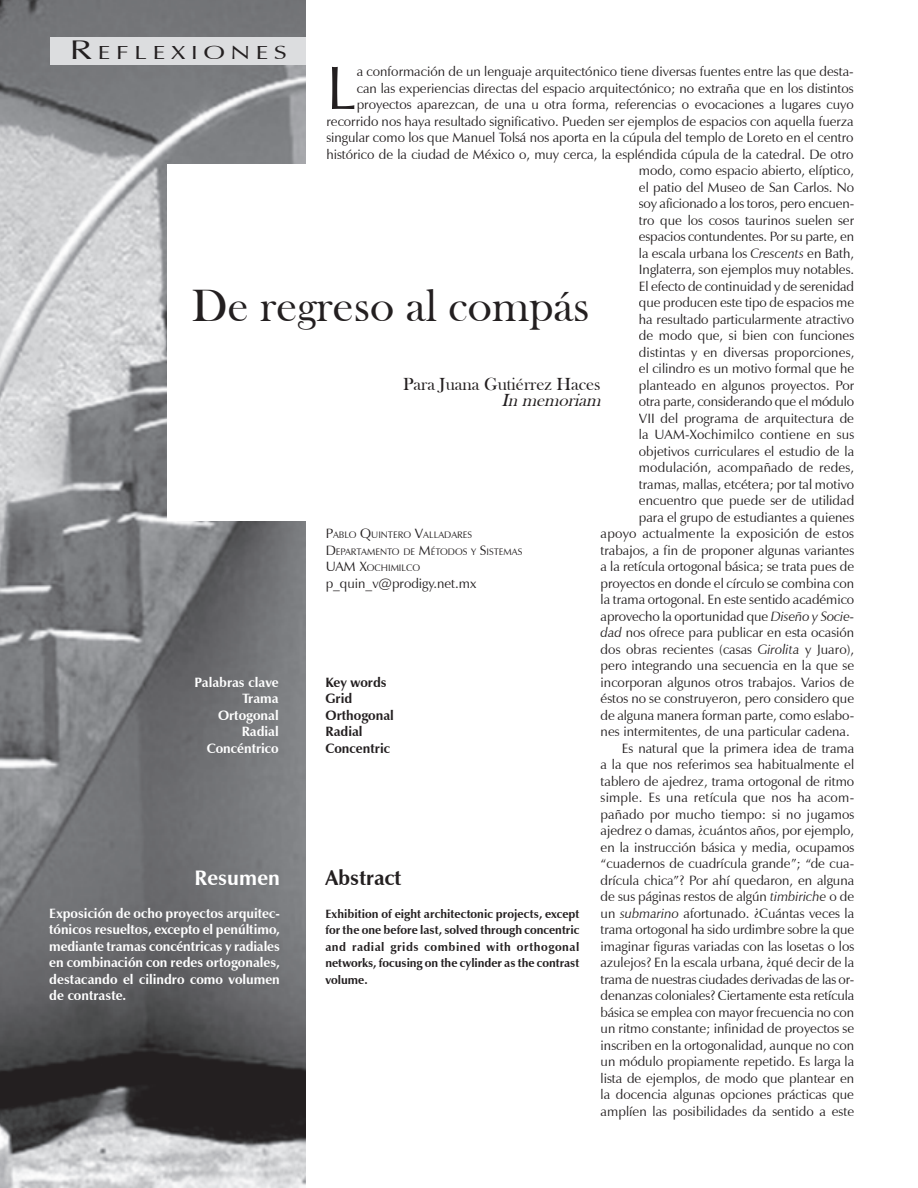
<style>
.page{position:relative;width:918px;height:1188px;background:#fff}
.page>*{position:absolute;margin:0;border:0;box-sizing:border-box;transform-origin:0 0}
.t1{font:61.8px "Zapf Humanist 601 BT";color:#231f20}
.t2{font:46.5px "Bask Old Face";color:#231f20}
.t3{font:700 21px "Zapf Humanist 601 BT";color:#231f20}
.t4{font:700 21px "Zapf Humanist 601 BT";color:#fff}
.t5{font:18.9px "Zapf Humanist 601 BT";letter-spacing:.2em;color:#231f20;scale:1.4 1}
.t6{font:18px "Bask Old Face";color:#231f20}
.t7{font:italic 18px "Bask Old Face";color:#231f20}
.t8{font:13.5px "Zapf Humanist 601 BT";color:#231f20}
.t9{font:700 13.5px/16.5px "Zapf Humanist 601 BT";color:#fff;text-align:justify}
.t10{font:700 13.5px/16.5px "Zapf Humanist 601 BT";color:#231f20}
.t11{font:700 12px/16.5px "Zapf Humanist 601 BT";letter-spacing:-.005em;color:#231f20;text-align:justify}
.t12{font:9.45px/16.5px "Zapf Humanist 601 BT";color:#231f20}
.s1{font-size:27px}
.s2{font-style:italic}
.s3{font-size:13.5px}
</style>
<div class="page">
<img style="left:0;top:0;width:305px;height:1188px">
<div style="left:50px;top:37px;width:256px;height:27px;background:#dcdddf"></div>
<div style="left:167px;top:164px;width:472px;height:357px;background:#fff"></div>
<h3 class="t5" style="left:70px;top:41px;width:157px"><span class="s1">R</span><sup>S</sup>EFLEXIONES</h3>
<h3 class="t5" style="left:117px;top:37px;width:107px">OCIEDAD</h3>
<h1 class="t1" style="left:326px;top:50px;width:32px">L</h1>
<p class="t8" style="left:357px;top:63px;width:498px">a conformación de un lenguaje arquitectónico tiene diversas fuentes entre las que desta-</p>
<p class="t8" style="left:357px;top:80px;width:498px">can las experiencias directas del espacio arquitectónico; no extraña que en los distintos</p>
<p class="t8" style="left:357px;top:96px;width:499px">proyectos aparezcan, de una u otra forma, referencias o evocaciones a lugares cuyo</p>
<p class="t8" style="left:326px;top:113px;width:529px">recorrido nos haya resultado significativo. Pueden ser ejemplos de espacios con aquella fuerza</p>
<p class="t8" style="left:326px;top:129px;width:529px">singular como los que Manuel Tolsá nos aporta en la cúpula del templo de Loreto en el centro</p>
<p class="t8" style="left:326px;top:146px;width:529px">histórico de la ciudad de México o, muy cerca, la espléndida cúpula de la catedral. De otro</p>
<p class="t8" style="left:639px;top:162px;width:217px">modo, como espacio abierto, elíptico,</p>
<p class="t8" style="left:639px;top:179px;width:217px">el patio del Museo de San Carlos. No</p>
<p class="t8" style="left:639px;top:195px;width:217px">soy aficionado a los toros, pero encuen-</p>
<p class="t8" style="left:639px;top:212px;width:217px">tro que los cosos taurinos suelen ser</p>
<p class="t8" style="left:639px;top:228px;width:217px">espacios contundentes. Por su parte, en</p>
<p class="t8" style="left:639px;top:245px;width:217px">la escala urbana los <span class="s2">Crescents</span> en Bath,</p>
<p class="t8" style="left:639px;top:261px;width:217px">Inglaterra, son ejemplos muy notables.</p>
<p class="t8" style="left:639px;top:278px;width:217px">El efecto de continuidad y de serenidad</p>
<p class="t8" style="left:639px;top:294px;width:217px">que producen este tipo de espacios me</p>
<p class="t8" style="left:639px;top:311px;width:217px">ha resultado particularmente atractivo</p>
<p class="t8" style="left:639px;top:327px;width:217px">de modo que, si bien con funciones</p>
<p class="t8" style="left:639px;top:344px;width:217px">distintas y en diversas proporciones,</p>
<p class="t8" style="left:639px;top:360px;width:217px">el cilindro es un motivo formal que he</p>
<p class="t8" style="left:639px;top:377px;width:217px">planteado en algunos proyectos. Por</p>
<p class="t8" style="left:639px;top:393px;width:217px">otra parte, considerando que el módulo</p>
<p class="t8" style="left:639px;top:410px;width:217px">VII del programa de arquitectura de</p>
<p class="t8" style="left:639px;top:426px;width:217px">la UAM-Xochimilco contiene en sus</p>
<p class="t8" style="left:639px;top:443px;width:217px">objetivos curriculares el estudio de la</p>
<p class="t8" style="left:639px;top:459px;width:217px">modulación, acompañado de redes,</p>
<p class="t8" style="left:639px;top:476px;width:217px">tramas, mallas, etcétera; por tal motivo</p>
<p class="t8" style="left:639px;top:492px;width:217px">encuentro que puede ser de utilidad</p>
<p class="t8" style="left:639px;top:509px;width:217px">para el grupo de estudiantes a quienes</p>
<p class="t8" style="left:601px;top:525px;width:255px">apoyo actualmente la exposición de estos</p>
<p class="t8" style="left:601px;top:542px;width:255px">trabajos, a fin de proponer algunas variantes</p>
<p class="t8" style="left:601px;top:558px;width:255px">a la retícula ortogonal básica; se trata pues de</p>
<p class="t8" style="left:601px;top:575px;width:255px">proyectos en donde el círculo se combina con</p>
<p class="t8" style="left:601px;top:591px;width:255px">la trama ortogonal. En este sentido académico</p>
<p class="t8" style="left:601px;top:608px;width:255px">aprovecho la oportunidad que <span class="s2">Diseño y Socie-</span></p>
<p class="t8" style="left:601px;top:624px;width:255px"><span class="s2">dad</span> nos ofrece para publicar en esta ocasión</p>
<p class="t8" style="left:601px;top:641px;width:255px">dos obras recientes (casas <span class="s2">Girolita</span> y Juaro),</p>
<p class="t8" style="left:601px;top:657px;width:255px">pero integrando una secuencia en la que se</p>
<p class="t8" style="left:601px;top:674px;width:255px">incorporan algunos otros trabajos. Varios de</p>
<p class="t8" style="left:601px;top:690px;width:255px">éstos no se construyeron, pero considero que</p>
<p class="t8" style="left:601px;top:707px;width:255px">de alguna manera forman parte, como eslabo-</p>
<p class="t8" style="left:601px;top:723px;width:251px">nes intermitentes, de una particular cadena.</p>
<p class="t8" style="left:622px;top:740px;width:234px">Es natural que la primera idea de trama</p>
<p class="t8" style="left:601px;top:756px;width:255px">a la que nos referimos sea habitualmente el</p>
<p class="t8" style="left:601px;top:773px;width:255px">tablero de ajedrez, trama ortogonal de ritmo</p>
<p class="t8" style="left:601px;top:789px;width:255px">simple. Es una retícula que nos ha acom-</p>
<p class="t8" style="left:601px;top:806px;width:255px">pañado por mucho tiempo: si no jugamos</p>
<p class="t8" style="left:601px;top:822px;width:255px">ajedrez o damas, ¿cuántos años, por ejemplo,</p>
<p class="t8" style="left:601px;top:839px;width:255px">en la instrucción básica y media, ocupamos</p>
<p class="t8" style="left:601px;top:855px;width:255px">“cuadernos de cuadrícula grande”; “de cua-</p>
<p class="t8" style="left:601px;top:872px;width:255px">drícula chica”? Por ahí quedaron, en alguna</p>
<p class="t8" style="left:601px;top:888px;width:255px">de sus páginas restos de algún <span class="s2">timbiriche</span> o de</p>
<p class="t8" style="left:601px;top:905px;width:255px">un <span class="s2">submarino</span> afortunado. ¿Cuántas veces la</p>
<p class="t8" style="left:601px;top:921px;width:255px">trama ortogonal ha sido urdimbre sobre la que</p>
<p class="t8" style="left:601px;top:938px;width:255px">imaginar figuras variadas con las losetas o los</p>
<p class="t8" style="left:601px;top:954px;width:255px">azulejos? En la escala urbana, ¿qué decir de la</p>
<p class="t8" style="left:601px;top:971px;width:255px">trama de nuestras ciudades derivadas de las or-</p>
<p class="t8" style="left:601px;top:987px;width:255px">denanzas coloniales? Ciertamente esta retícula</p>
<p class="t8" style="left:601px;top:1004px;width:255px">básica se emplea con mayor frecuencia no con</p>
<p class="t8" style="left:601px;top:1020px;width:255px">un ritmo constante; infinidad de proyectos se</p>
<p class="t8" style="left:601px;top:1037px;width:255px">inscriben en la ortogonalidad, aunque no con</p>
<p class="t8" style="left:601px;top:1053px;width:255px">un módulo propiamente repetido. Es larga la</p>
<p class="t8" style="left:601px;top:1070px;width:255px">lista de ejemplos, de modo que plantear en</p>
<p class="t8" style="left:601px;top:1086px;width:255px">la docencia algunas opciones prácticas que</p>
<p class="t8" style="left:601px;top:1103px;width:255px">amplíen las posibilidades da sentido a este</p>
<h2 class="t2" style="left:192px;top:280px;width:399px">De regreso al compás</h2>
<h3 class="t6" style="left:403px;top:374px;width:199px">Para Juana Gutiérrez Haces</h3>
<h3 class="t7" style="left:501px;top:390px;width:106px">In memoriam</h3>
<p class="t12" style="left:326px;top:527px;width:198px"><span class="s3">P</span>ABLO <span class="s3">Q</span>UINTERO <span class="s3">V</span>ALLADARES<br><span class="s3">D</span>EPARTAMENTO DE <span class="s3">M</span>ÉTODOS Y <span class="s3">S</span>ISTEMAS<br><span class="s3">UAM X</span>OCHIMILCO</p>
<p class="t8" style="left:326px;top:575px;width:152px">p_quin_v@prodigy.net.mx</p>
<p class="t9" style="left:195px;top:674px;width:86px;text-align:right">Palabras clave<br>Trama<br>Ortogonal<br>Radial<br>Concéntrico</p>
<p class="t10" style="left:326px;top:674px;width:70px">Key words<br>Grid<br>Orthogonal<br>Radial<br>Concentric</p>
<h3 class="t3" style="left:325px;top:864px;width:78px">Abstract</h3>
<p class="t11" style="left:325px;top:905px;width:256px">Exhibition of eight architectonic projects, except for the one before last, solved through concentric and radial grids combined with orthogonal networks, focusing on the cylinder as the contrast volume.</p>
<h3 class="t4" style="left:195px;top:864px;width:87px">Resumen</h3>
<p class="t9" style="left:49px;top:905px;width:232px">Exposición de ocho proyectos arquitec&shy;tónicos resueltos, excepto el penúltimo, mediante tramas concéntricas y radiales en combinación con redes ortogonales, destacando el cilindro como volumen de contraste.</p>
</div>
